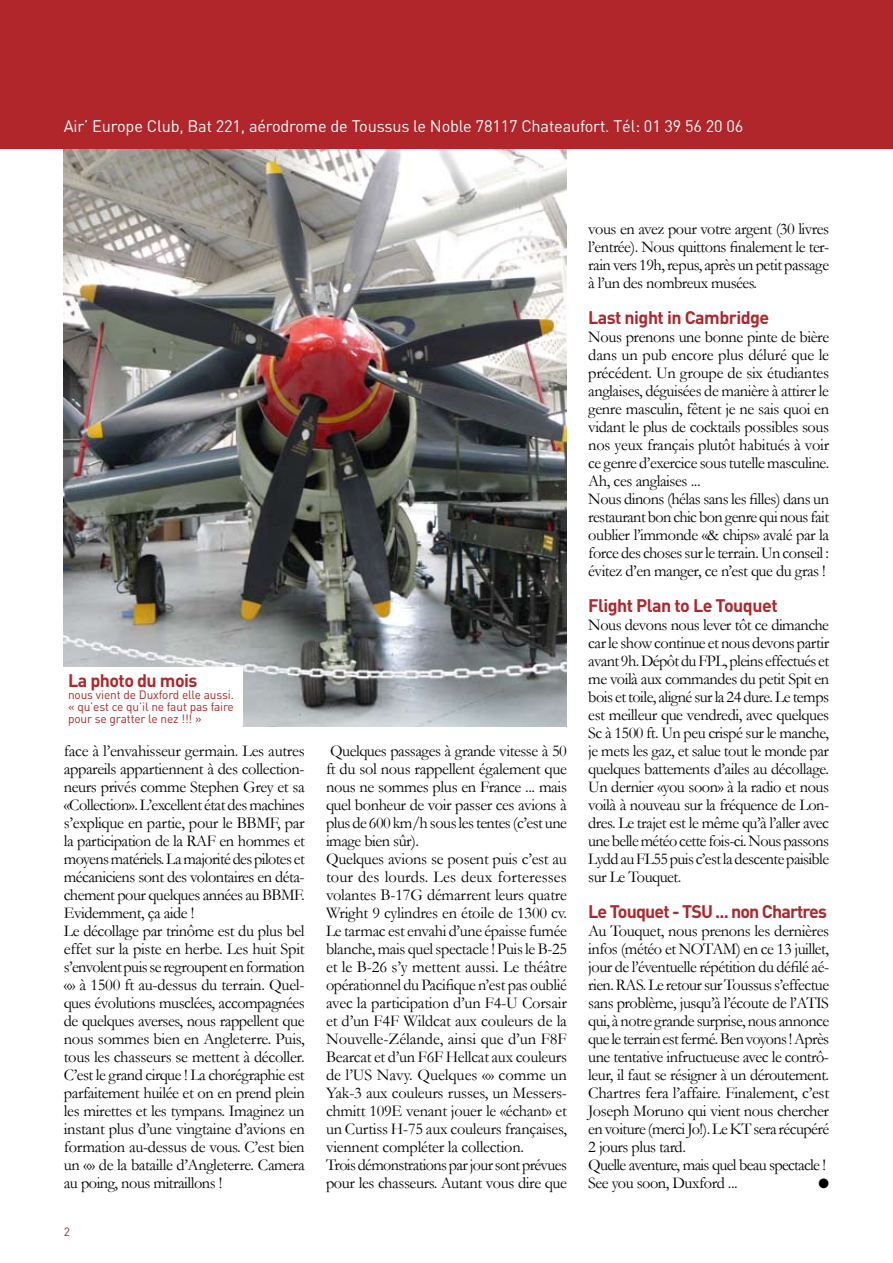
<style>
.page{position:relative;width:893px;height:1263px;background:#fff}
.page>*{position:absolute;margin:0;border:0;box-sizing:border-box;transform-origin:0 0}
.t1{font:700 18px "DIN";letter-spacing:-.03em;color:#b0262b}
.t2{font:700 18px "DIN";letter-spacing:-.05em;color:#b0262b}
.t3{font:16.5px/18px "Garamond";letter-spacing:-.025em;color:#000}
.t4{font:16.5px "DIN";letter-spacing:-.01em;color:#fff}
.t5{font:13.5px "Zapf Dingbats ITC";color:#000}
.t6{font:12px/12px "DIN";letter-spacing:-.01em;color:#b0262b;text-align:justify}
</style>
<div class="page">
<img style="left:64px;top:149px;width:503px;height:578px">
<div style="left:64px;top:668px;width:179px;height:59px;background:#fff"></div>
<div style="left:0;top:0;width:893px;height:149px;background:#b0262b"></div>
<p class="t4" style="left:64px;top:116px;width:681px">Air’ Europe Club, Bat 221, aérodrome de Toussus le Noble 78117 Chateaufort. Tél: 01 39 56 20 06</p>
<p class="t1" style="left:68px;top:669px;width:131px">La photo du mois</p>
<p class="t6" style="left:68px;top:688px;width:167px">nous vient de Duxford elle aussi. « qu’est ce qu’il ne faut pas faire pour se gratter le nez !!! »</p>
<p class="t3" style="left:64px;top:742px;width:242px">face à l’envahisseur germain. Les autres appareils appartiennent à des collection&shy;neurs privés comme Stephen Grey et sa «Collection». L’excellent état des machines s’explique en partie, pour le BBMF, par la participation de la RAF en hommes et moyens matériels. La majorité des pilotes et mécaniciens sont des volontaires en déta&shy;chement pour quelques années au BBMF.<br>Evidemment, ça aide !<br>Le décollage par trinôme est du plus bel effet sur la piste en herbe. Les huit Spit s’envolent puis se regroupent en formation «» à 1500 ft au-dessus du terrain. Quel&shy;ques évolutions musclées, accompagnées de quelques averses, nous rappellent que nous sommes bien en Angleterre. Puis, tous les chasseurs se mettent à décoller.<br>C’est le grand cirque ! La chorégraphie est parfaitement huilée et on en prend plein les mirettes et les tympans. Imaginez un instant plus d’une vingtaine d’avions en formation au-dessus de vous. C’est bien un «» de la bataille d’Angleterre. Camera au poing, nous mitraillons !</p>
<p class="t3" style="left:326px;top:742px;width:243px">Quelques passages à grande vitesse à 50 ft du sol nous rappellent également que nous ne sommes plus en France ... mais quel bonheur de voir passer ces avions à plus de 600 km/h sous les tentes (c’est une image bien sûr).<br>Quelques avions se posent puis c’est au tour des lourds. Les deux forteresses volantes B-17G démarrent leurs quatre Wright 9 cylindres en étoile de 1300 cv.<br>Le tarmac est envahi d’une épaisse fumée blanche, mais quel spectacle ! Puis le B-25 et le B-26 s’y mettent aussi. Le théâtre opérationnel du Pacifique n’est pas oublié avec la participation d’un F4-U Corsair et d’un F4F Wildcat aux couleurs de la Nouvelle-Zélande, ainsi que d’un F8F Bearcat et d’un F6F Hellcat aux couleurs de l’US Navy. Quelques «» comme un Yak-3 aux couleurs russes, un Messers&shy;chmitt 109E venant jouer le «échant» et un Curtiss H-75 aux couleurs françaises, viennent compléter la collection.<br>Trois démonstrations par jour sont prévues pour les chasseurs. Autant vous dire que</p>
<p class="t6" style="left:64px;top:1225px;width:8px">2</p>
<p class="t3" style="left:588px;top:220px;width:242px;text-align:justify">vous en avez pour votre argent (30 livres l’entrée). Nous quittons finalement le ter&shy;rain vers 19h, repus, après un petit passage à l’un des nombreux musées.</p>
<p class="t1" style="left:588px;top:306px;width:183px">Last night in Cambridge</p>
<p class="t3" style="left:588px;top:328px;width:243px">Nous prenons une bonne pinte de bière dans un pub encore plus déluré que le précédent. Un groupe de six étudiantes anglaises, déguisées de manière à attirer le genre masculin, fêtent je ne sais quoi en vidant le plus de cocktails possibles sous nos yeux français plutôt habitués à voir ce genre d’exercice sous tutelle masculine.<br>Ah, ces anglaises ...<br>Nous dinons (hélas sans les filles) dans un restaurant bon chic bon genre qui nous fait oublier l’immonde «&amp; chips» avalé par la force des choses sur le terrain. Un conseil : évitez d’en manger, ce n’est que du gras !</p>
<p class="t1" style="left:588px;top:594px;width:191px">Flight Plan to Le Touquet</p>
<p class="t3" style="left:588px;top:616px;width:243px;text-align:justify">Nous devons nous lever tôt ce dimanche car le show continue et nous devons partir avant 9h. Dépôt du FPL, pleins effectués et me voilà aux commandes du petit Spit en bois et toile, aligné sur la 24 dure. Le temps est meilleur que vendredi, avec quelques Sc à 1500 ft. Un peu crispé sur le manche, je mets les gaz, et salue tout le monde par quelques battements d’ailes au décollage.<br>Un dernier «you soon» à la radio et nous voilà à nouveau sur la fréquence de Lon&shy;dres. Le trajet est le même qu’à l’aller avec une belle météo cette fois-ci. Nous passons Lydd au FL55 puis c’est la descente paisible sur Le Touquet.</p>
<p class="t2" style="left:588px;top:900px;width:240px">Le Touquet - TSU ... non Chartres</p>
<p class="t3" style="left:588px;top:922px;width:242px">Au Touquet, nous prenons les dernières infos (météo et NOTAM) en ce 13 juillet, jour de l’éventuelle répétition du défilé aé&shy;rien. RAS. Le retour sur Toussus s’effectue sans problème, jusqu’à l’écoute de l’ATIS qui, à notre grande surprise, nous annonce que le terrain est fermé. Ben voyons ! Après une tentative infructueuse avec le contrô&shy;leur, il faut se résigner à un déroutement.<br>Chartres fera l’affaire. Finalement, c’est Joseph Moruno qui vient nous chercher en voiture (merci Jo!). Le KT sera récupéré 2 jours plus tard.<br>Quelle aventure, mais quel beau spectacle !<br>See you soon, Duxford ...</p>
<p class="t5" style="left:819px;top:1177px;width:12px">●</p>
</div>
